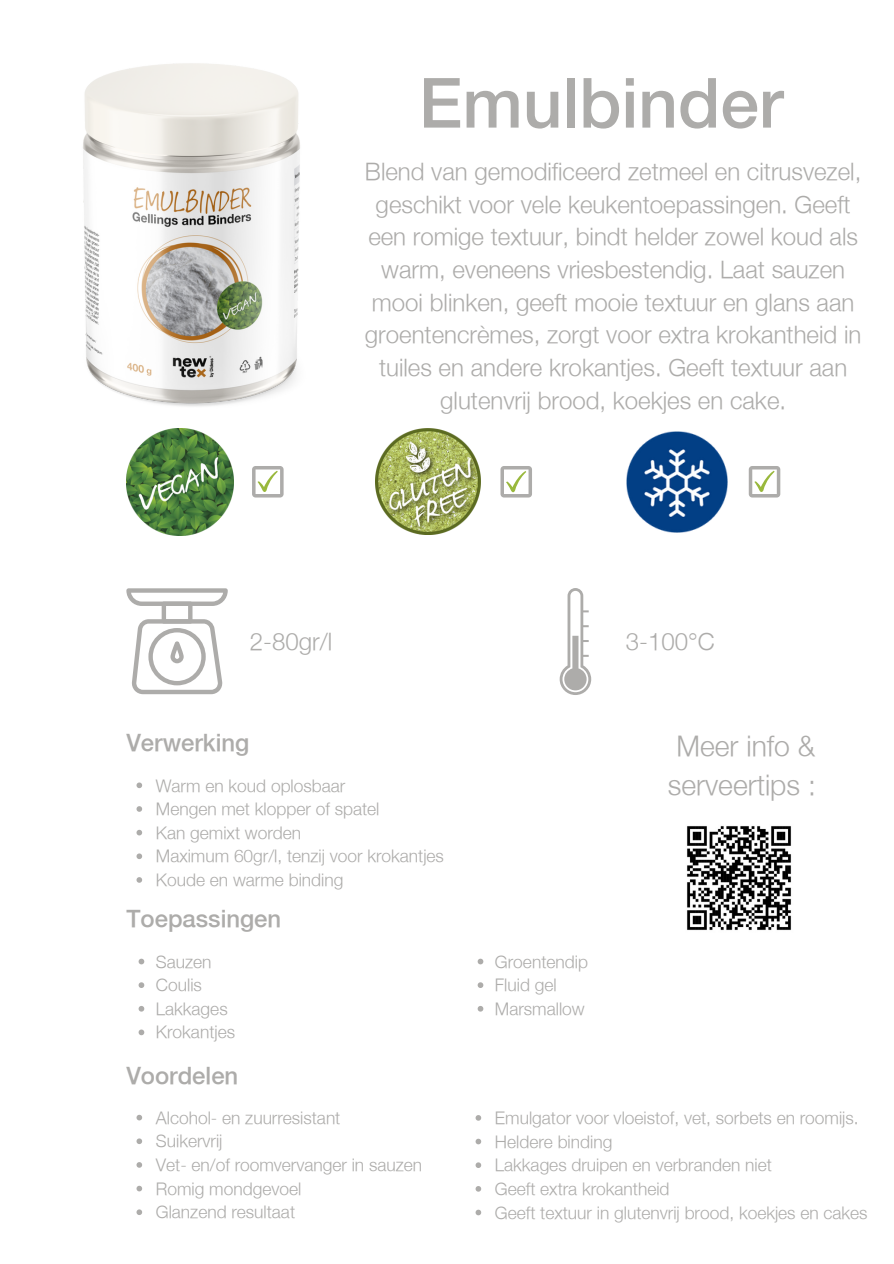
<style>
.page{position:relative;width:894px;height:1264px;background:#fff}
.page>*{position:absolute;margin:0;border:0;box-sizing:border-box;transform-origin:0 0}
.t1{font:500 69.3px "Helvetica Neue";color:#adacaa}
.t2{font:300 28.35px/39.5px "Helvetica Neue";color:#adacaa;text-align:center}
.t3{font:300 24px/32.7px "Helvetica Neue";color:#adacaa;text-align:center}
.t4{font:500 23.85px "Helvetica Neue";color:#adacaa}
.t5{font:300 17.4px/23.7px "Helvetica Neue";color:#adacaa}
</style>
<div class="page">
<img style="left:83px;top:63px;width:217px;height:344px">
<img style="left:126px;top:428px;width:107px;height:107px">
<img style="left:375px;top:428px;width:106px;height:106px">
<img style="left:626px;top:431px;width:102px;height:102px">
<svg style="left:126px;top:588px;width:102px;height:106px"></svg>
<svg style="left:559px;top:588px;width:32px;height:107px"></svg>
<svg style="left:500px;top:466px;width:32px;height:31px"></svg>
<svg style="left:252px;top:466px;width:31px;height:31px"></svg>
<svg style="left:748px;top:466px;width:32px;height:31px"></svg>
<img style="left:687px;top:826px;width:104px;height:104px">
<svg style="left:138px;top:958px;width:6px;height:6px"></svg>
<svg style="left:138px;top:982px;width:6px;height:6px"></svg>
<svg style="left:138px;top:1006px;width:6px;height:5px"></svg>
<svg style="left:138px;top:1029px;width:6px;height:6px"></svg>
<svg style="left:136px;top:1114px;width:6px;height:6px"></svg>
<svg style="left:136px;top:1138px;width:6px;height:6px"></svg>
<svg style="left:136px;top:1162px;width:6px;height:5px"></svg>
<svg style="left:136px;top:1185px;width:6px;height:6px"></svg>
<svg style="left:136px;top:1209px;width:6px;height:5px"></svg>
<svg style="left:136px;top:782px;width:6px;height:6px"></svg>
<svg style="left:136px;top:806px;width:6px;height:5px"></svg>
<svg style="left:136px;top:829px;width:6px;height:6px"></svg>
<svg style="left:136px;top:853px;width:6px;height:6px"></svg>
<svg style="left:136px;top:877px;width:6px;height:5px"></svg>
<svg style="left:477px;top:958px;width:6px;height:6px"></svg>
<svg style="left:477px;top:982px;width:6px;height:6px"></svg>
<svg style="left:477px;top:1006px;width:6px;height:5px"></svg>
<svg style="left:475px;top:1115px;width:6px;height:5px"></svg>
<svg style="left:475px;top:1138px;width:6px;height:6px"></svg>
<svg style="left:475px;top:1162px;width:6px;height:5px"></svg>
<svg style="left:475px;top:1186px;width:6px;height:5px"></svg>
<svg style="left:475px;top:1209px;width:6px;height:6px"></svg>
<h1 class="t1" style="left:418px;top:62px;width:366px">Emulbinder</h1>
<p class="t3" style="left:365px;top:155px;width:498px">Blend van gemodificeerd zetmeel en citrusvezel, geschikt voor vele keukentoepassingen. Geeft een romige textuur, bindt helder zowel koud als warm, eveneens vriesbestendig. Laat sauzen mooi blinken, geeft mooie textuur en glans aan groentencrèmes, zorgt voor extra krokantheid in tuiles en andere krokantjes. Geeft textuur aan glutenvrij brood, koekjes en cake.</p>
<h3 class="t3" style="left:250px;top:624px;width:84px">2-80gr/l</h3>
<h3 class="t3" style="left:625px;top:624px;width:90px">3-100°C</h3>
<h3 class="t4" style="left:126px;top:728px;width:124px">Verwerking</h3>
<p class="t5" style="left:156px;top:773px;width:289px">Warm en koud oplosbaar<br>Mengen met klopper of spatel<br>Kan gemixt worden<br>Maximum 60gr/l, tenzij voor krokantjes<br>Koude en warme binding</p>
<h3 class="t4" style="left:126px;top:904px;width:156px">Toepassingen</h3>
<p class="t5" style="left:156px;top:949px;width:81px">Sauzen<br>Coulis<br>Lakkages<br>Krokantjes</p>
<h3 class="t4" style="left:126px;top:1060px;width:113px">Voordelen</h3>
<p class="t5" style="left:156px;top:1105px;width:268px">Alcohol- en zuurresistant<br>Suikervrij<br>Vet- en/of roomvervanger in sauzen<br>Romig mondgevoel<br>Glanzend resultaat</p>
<p class="t5" style="left:495px;top:949px;width:94px">Groentendip<br>Fluid gel<br>Marsmallow</p>
<h2 class="t2" style="left:667px;top:725px;width:149px">Meer info &amp; serveertips :</h2>
<p class="t5" style="left:495px;top:1105px;width:374px">Emulgator voor vloeistof, vet, sorbets en roomijs.<br>Heldere binding<br>Lakkages druipen en verbranden niet<br>Geeft extra krokantheid<br>Geeft textuur in glutenvrij brood, koekjes en cakes</p>
</div>
